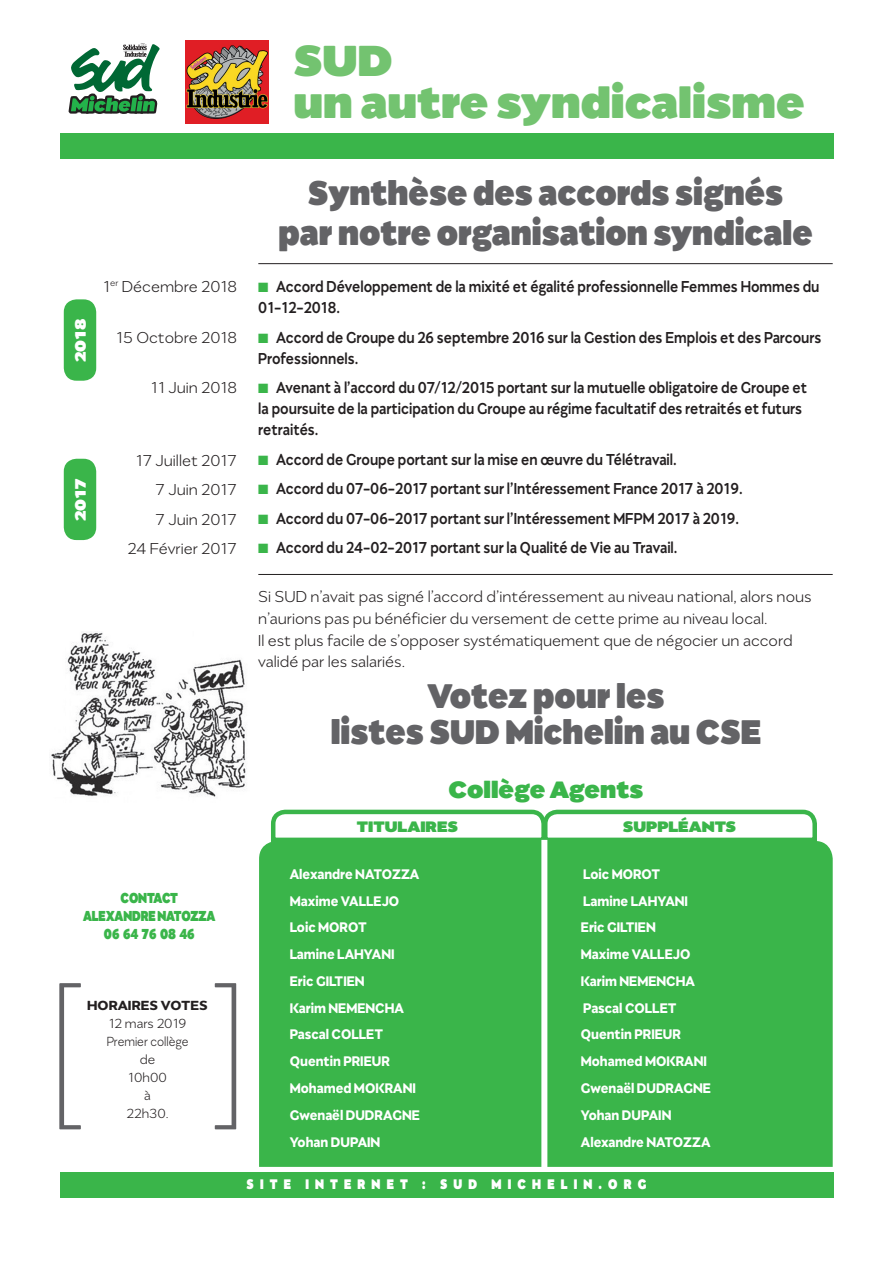
<style>
.page{position:relative;width:893px;height:1263px;background:#fff}
.page>*{position:absolute;margin:0;border:0;box-sizing:border-box;transform-origin:0 0}
.t1{font:200 183.6px "Migrena Grotesque";color:#636366}
.t2{font:900 49.5px/42px "Migrena Grotesque";color:#73c370}
.t3{font:900 39px/40.5px "Migrena Grotesque";color:#636366;text-align:center;scale:.9 1}
.t4{font:900 27px "Migrena Grotesque";color:#3ab54a}
.t5{font:500 18px/21px "Migrena Grotesque";color:#231f20;scale:.85 1}
.t6{font:300 18px/29.5px "Migrena Grotesque";color:#231f20;text-align:right}
.t7{font:900 17.25px "Migrena Grotesque";color:#3ab54a;scale:1.04 1}
.t8{font:900 17.25px "Migrena Grotesque";color:#fff;scale:1.04 1}
.t9{font:900 16.5px/18px "Migrena Grotesque";letter-spacing:-.01em;color:#3ab54a;text-align:center;scale:.75 1}
.t10{font:600 15.9px "Migrena Grotesque";color:#fff;scale:.89 1}
.t11{font:900 15.9px "Migrena Grotesque";letter-spacing:.5em;color:#fff;scale:.78 1}
.t12{font:300 15px/18px "Migrena Grotesque";color:#231f20;text-align:center}
.t13{font:600 15px "Migrena Grotesque";color:#231f20}
.s1{color:#3ab54a}
</style>
<div class="page">
<div style="left:259px;top:841px;width:574px;height:326px;background:#3ab54a"></div>
<div style="left:60px;top:1172px;width:773px;height:25px;background:#3ab54a"></div>
<svg style="left:68px;top:43px;width:92px;height:71px"></svg>
<img style="left:186px;top:40px;width:82px;height:83px">
<div style="left:60px;top:134px;width:773px;height:25px;background:#3ab54a"></div>
<svg style="left:269px;top:809px;width:550px;height:35px"></svg>
<div style="left:541px;top:840px;width:6px;height:331px;background:#fff"></div>
<div style="left:64px;top:299px;width:32px;height:82px;background:#3ab54a;border-radius:13px"></div>
<div style="left:64px;top:459px;width:32px;height:81px;background:#3ab54a;border-radius:13px"></div>
<hr style="left:258px;top:263px;width:575px;height:1px;background:#231f20">
<hr style="left:258px;top:574px;width:575px;height:1px;background:#231f20">
<img style="left:51px;top:632px;width:196px;height:165px">
<h2 class="t2" style="left:293px;top:41px;width:513px">SUD<br>un autre syndicalisme</h2>
<p class="t8" style="left:70px;top:362px;width:43px;rotate:-90deg">2018</p>
<p class="t6" style="left:103px;top:272px;width:135px">1<sup>er</sup> Décembre 2018</p>
<p class="t6" style="left:116px;top:322px;width:122px">15 Octobre 2018</p>
<p class="t6" style="left:151px;top:373px;width:88px">11 Juin 2018</p>
<p class="t8" style="left:70px;top:521px;width:42px;rotate:-90deg">2017</p>
<p class="t6" style="left:127px;top:445px;width:111px">17 Juillet 2017<br>7 Juin 2017<br>7 Juin 2017<br>24 Février 2017</p>
<h3 class="t3" style="left:278px;top:173px;width:595px">Synthèse des accords signés par notre organisation syndicale</h3>
<p class="t5" style="left:258px;top:276px;width:662px"><span class="s1">■</span> Accord Développement de la mixité et égalité professionnelle Femmes Hommes du<br>01-12-2018.</p>
<p class="t5" style="left:258px;top:327px;width:664px"><span class="s1">■</span> Accord de Groupe du 26 septembre 2016 sur la Gestion des Emplois et des Parcours<br>Professionnels.</p>
<p class="t5" style="left:258px;top:377px;width:647px"><span class="s1">■</span> Avenant à l’accord du 07/12/2015 portant sur la mutuelle obligatoire de Groupe et la poursuite de la participation du Groupe au régime facultatif des retraités et futurs retraités.</p>
<p class="t5" style="left:258px;top:449px;width:494px"><span class="s1">■</span> Accord de Groupe portant sur la mise en œuvre du Télétravail.</p>
<p class="t5" style="left:258px;top:478px;width:571px"><span class="s1">■</span> Accord du 07-06-2017 portant sur l’Intéressement France 2017 à 2019.</p>
<p class="t5" style="left:258px;top:508px;width:567px"><span class="s1">■</span> Accord du 07-06-2017 portant sur l’Intéressement MFPM 2017 à 2019.</p>
<p class="t5" style="left:258px;top:537px;width:495px"><span class="s1">■</span> Accord du 24-02-2017 portant sur la Qualité de Vie au Travail.</p>
<p class="t9" style="left:83px;top:889px;width:178px">CONTACT<br>ALEXANDRE NATOZZA<br>06 64 76 08 46</p>
<h1 class="t1" style="left:48px;top:944px;width:41px">[</h1>
<h1 class="t1" style="left:208px;top:944px;width:41px">]</h1>
<p class="t13" style="left:87px;top:996px;width:122px">HORAIRES VOTES</p>
<p class="t12" style="left:107px;top:1014px;width:83px">12 mars 2019<br>Premier collège de<br>10h00<br>à</p>
<p class="t12" style="left:126px;top:1104px;width:44px">22h30.</p>
<p class="t6" style="left:258px;top:586px;width:555px;line-height:21.6px;text-align:left">Si SUD n’avait pas signé l’accord d’intéressement au niveau national, alors nous n’aurions pas pu bénéficier du versement de cette prime au niveau local.<br>Il est plus facile de s’opposer systématiquement que de négocier un accord validé par les salariés.</p>
<h3 class="t3" style="left:331px;top:679px;width:480px;line-height:36px">Votez pour les<br>listes SUD Michelin au CSE</h3>
<h3 class="t4" style="left:448px;top:773px;width:196px">Collège Agents</h3>
<p class="t7" style="left:357px;top:816px;width:99px">TITULAIRES</p>
<p class="t7" style="left:623px;top:816px;width:110px">SUPPLÉANTS</p>
<p class="t10" style="left:290px;top:864px;width:147px">Alexandre NATOZZA</p>
<p class="t10" style="left:583px;top:864px;width:88px">Loic MOROT</p>
<p class="t10" style="left:290px;top:891px;width:125px">Maxime VALLEJO</p>
<p class="t10" style="left:583px;top:891px;width:119px">Lamine LAHYANI</p>
<p class="t10" style="left:290px;top:918px;width:88px">Loic MOROT</p>
<p class="t10" style="left:581px;top:918px;width:86px">Eric GILTIEN</p>
<p class="t10" style="left:290px;top:945px;width:119px">Lamine LAHYANI</p>
<p class="t10" style="left:581px;top:945px;width:125px">Maxime VALLEJO</p>
<p class="t10" style="left:290px;top:971px;width:86px">Eric GILTIEN</p>
<p class="t10" style="left:581px;top:971px;width:130px">Karim NEMENCHA</p>
<p class="t10" style="left:290px;top:998px;width:130px">Karim NEMENCHA</p>
<p class="t10" style="left:583px;top:998px;width:106px">Pascal COLLET</p>
<p class="t10" style="left:290px;top:1025px;width:106px">Pascal COLLET</p>
<p class="t10" style="left:581px;top:1025px;width:114px">Quentin PRIEUR</p>
<p class="t10" style="left:290px;top:1052px;width:114px">Quentin PRIEUR</p>
<p class="t10" style="left:581px;top:1052px;width:143px">Mohamed MOKRANI</p>
<p class="t10" style="left:290px;top:1078px;width:143px">Mohamed MOKRANI</p>
<p class="t10" style="left:581px;top:1078px;width:148px">Gwenaël DUDRAGNE</p>
<p class="t10" style="left:290px;top:1105px;width:148px">Gwenaël DUDRAGNE</p>
<p class="t10" style="left:581px;top:1105px;width:103px">Yohan DUPAIN</p>
<p class="t10" style="left:290px;top:1132px;width:103px">Yohan DUPAIN</p>
<p class="t10" style="left:581px;top:1132px;width:147px">Alexandre NATOZZA</p>
<p class="t11" style="left:247px;top:1174px;width:514px">SITE INTERNET : SUD MICHELIN.ORG</p>
</div>
